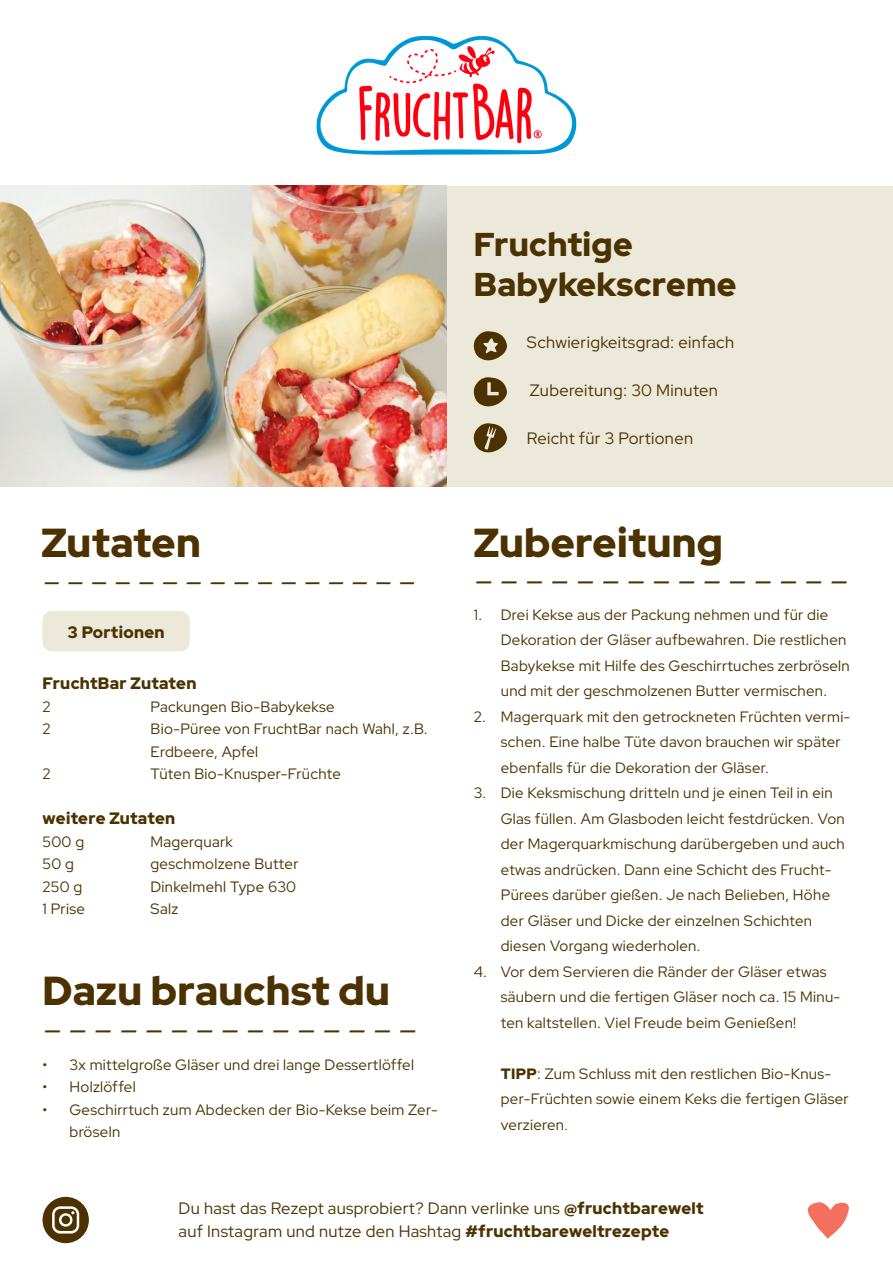
<style>
.page{position:relative;width:893px;height:1263px;background:#fff}
.page>*{position:absolute;margin:0;border:0;box-sizing:border-box;transform-origin:0 0}
.t1{font:italic 300 45px "Red Hat Display";color:#4b3200}
.t2{font:italic 300 42px "Red Hat Display";color:#4b3200}
.t3{font:900 40.5px "Red Hat Display";letter-spacing:.01em;color:#4b3200}
.t4{font:900 33px/39.6px "Red Hat Display";letter-spacing:.01em;color:#4b3200}
.t5{font:300 16.5px/22.5px "Red Hat Display";letter-spacing:.02em;color:#4b3200}
.t6{font:900 16.5px "Red Hat Display";letter-spacing:.02em;color:#4b3200}
.t7{font:300 15px/25.5px "Red Hat Display";letter-spacing:.02em;color:#4b3200}
.s1{font-weight:900}
.s2{font-size:13.5px}
</style>
<div class="page">
<img style="left:316px;top:36px;width:261px;height:119px">
<svg style="left:807px;top:1202px;width:42px;height:36px"></svg>
<svg style="left:43px;top:1197px;width:46px;height:46px"></svg>
<div style="left:446px;top:187px;width:446px;height:300px;background:#ede9da"></div>
<img style="left:0;top:186px;width:446px;height:301px">
<svg style="left:474px;top:423px;width:33px;height:29px"></svg>
<svg style="left:474px;top:331px;width:33px;height:29px"></svg>
<svg style="left:474px;top:377px;width:33px;height:29px"></svg>
<div style="left:43px;top:611px;width:147px;height:40px;background:#ede9da;border-radius:10px"></div>
<p class="t3" style="left:41px;top:516px;width:161px">Zutaten</p>
<p class="t2" style="left:43px;top:553px;width:375px">----------------</p>
<p class="t6" style="left:68px;top:621px;width:99px">3 Portionen</p>
<p class="t6" style="left:43px;top:673px;width:155px">FruchtBar Zutaten</p>
<p class="t7" style="left:43px;top:693px;width:10px">2</p>
<p class="t7" style="left:151px;top:693px;width:186px">Packungen Bio-Babykekse</p>
<p class="t7" style="left:43px;top:716px;width:10px">2</p>
<p class="t7" style="left:151px;top:717px;width:278px;line-height:22.5px">Bio-Püree von FruchtBar nach Wahl, z.B.<br>Erdbeere, Apfel</p>
<p class="t7" style="left:43px;top:761px;width:10px">2</p>
<p class="t7" style="left:151px;top:761px;width:192px">Tüten Bio-Knusper-Früchte</p>
<p class="t6" style="left:43px;top:808px;width:134px">weitere Zutaten</p>
<p class="t7" style="left:43px;top:828px;width:43px">500 g</p>
<p class="t7" style="left:151px;top:828px;width:84px">Magerquark</p>
<p class="t7" style="left:43px;top:851px;width:33px">50 g</p>
<p class="t7" style="left:151px;top:851px;width:150px">geschmolzene Butter</p>
<p class="t7" style="left:43px;top:873px;width:41px">250 g</p>
<p class="t7" style="left:151px;top:873px;width:147px">Dinkelmehl Type 630</p>
<p class="t7" style="left:43px;top:896px;width:44px">1 Prise</p>
<p class="t7" style="left:151px;top:896px;width:29px">Salz</p>
<p class="t3" style="left:43px;top:964px;width:349px">Dazu brauchst du</p>
<p class="t1" style="left:43px;top:999px;width:376px">---------------</p>
<p class="t7" style="left:43px;top:1051px;width:373px">• 3x mittelgroße Gläser und drei lange Dessertlöffel</p>
<p class="t7" style="left:43px;top:1074px;width:95px">• Holzlöffel</p>
<p class="t7" style="left:70px;top:1098px;width:370px;line-height:22.5px;text-indent:-27px">• Geschirrtuch zum Abdecken der Bio-Kekse beim Zer&shy;bröseln</p>
<p class="t4" style="left:474px;top:225px;width:264px">Fruchtige<br>Babykekscreme</p>
<p class="t5" style="left:527px;top:331px;width:209px">Schwierigkeitsgrad: einfach</p>
<p class="t5" style="left:530px;top:378px;width:190px">Zubereitung: 30 Minuten</p>
<p class="t5" style="left:527px;top:426px;width:168px">Reicht für 3 Portionen</p>
<p class="t3" style="left:474px;top:516px;width:251px">Zubereitung</p>
<p class="t1" style="left:474px;top:549px;width:376px">---------------</p>
<p class="t7" style="left:501px;top:601px;width:350px;text-indent:-27px">1. Drei Kekse aus der Packung nehmen und für die Dekoration der Gläser aufbewahren. Die restlichen Babykekse mit Hilfe des Geschirrtuches zerbröseln und mit der geschmolzenen Butter vermischen.</p>
<p class="t7" style="left:501px;top:703px;width:351px;text-indent:-27px">2. Magerquark mit den getrockneten Früchten vermi&shy;schen. Eine halbe Tüte davon brauchen wir später ebenfalls für die Dekoration der Gläser.</p>
<p class="t7" style="left:501px;top:780px;width:346px;text-indent:-27px">3. Die Keksmischung dritteln und je einen Teil in ein Glas füllen. Am Glasboden leicht festdrücken. Von der Magerquarkmischung darübergeben und auch etwas andrücken. Dann eine Schicht des Frucht-Pürees darüber gießen. Je nach Belieben, Höhe der Gläser und Dicke der einzelnen Schichten diesen Vorgang wiederholen.</p>
<p class="t7" style="left:501px;top:958px;width:341px;text-indent:-27px">4. Vor dem Servieren die Ränder der Gläser etwas säubern und die fertigen Gläser noch ca. 15 Minu&shy;ten kaltstellen. Viel Freude beim Genießen!</p>
<p class="t7" style="left:501px;top:1060px;width:349px"><span class="s1">TIPP</span>: Zum Schluss mit den restlichen Bio-Knus&shy;per-Früchten sowie einem Keks die fertigen Gläser verzieren<span class="s2">.</span></p>
<p class="t5" style="left:179px;top:1197px;width:527px">Du hast das Rezept ausprobiert? Dann verlinke uns <span class="s1">@fruchtbarewelt </span>auf Instagram und nutze den Hashtag <span class="s1">#fruchtbareweltrezepte</span></p>
</div>
